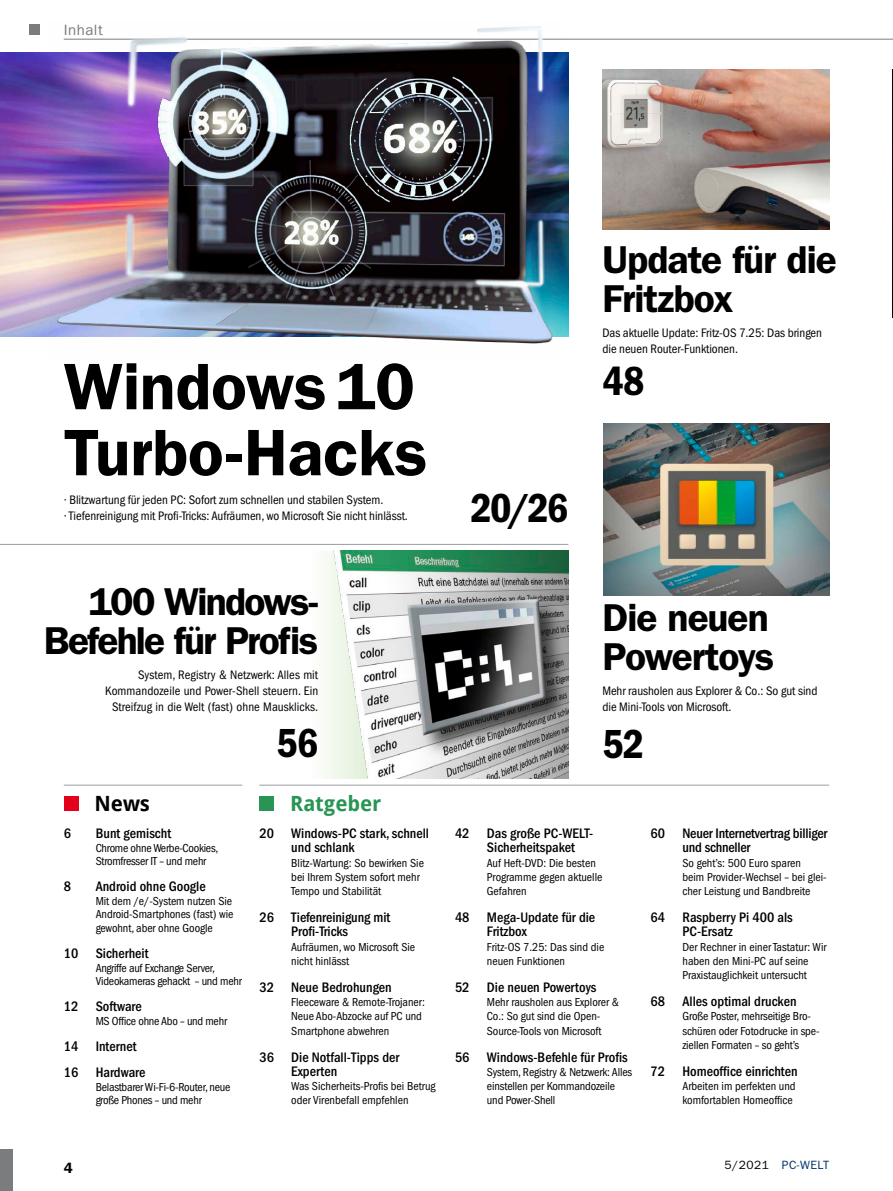
<style>
.page{position:relative;width:893px;height:1191px;background:#fff}
.page>*{position:absolute;margin:0;border:0;box-sizing:border-box;transform-origin:0 0}
.t1{font:600 66px/66px "ITC Franklin Gothic Std";letter-spacing:-.005em;color:#000}
.t2{font:42px "ITC Franklin Gothic Std Dm Cd";letter-spacing:-.03em;color:#000}
.t3{font:600 39px/39px "ITC Franklin Gothic Std";letter-spacing:-.035em;color:#000}
.t4{font:700 21px "Droid Sans Pro";letter-spacing:-.005em;color:#289555}
.t5{font:700 21px "Droid Sans Pro";color:#000}
.t6{font:15px "ITC Franklin Gothic Std";letter-spacing:.035em;color:#7a7c7e}
.t7{font:600 15px "ITC Franklin Gothic Std";color:#000}
.t8{font:500 condensed 14.25px/14.2px "ITC Franklin Gothic Std";color:#000}
.t9{font:condensed 12.75px/16.2px "ITC Franklin Gothic Std";letter-spacing:-.005em;color:#000}
.t10{font:condensed 12px/14.2px "ITC Franklin Gothic Std";letter-spacing:-.005em;color:#000}
.t11{font:12px "ITC Franklin Gothic Std";letter-spacing:.04em;color:#00336d}
.s1{color:#000}
</style>
<div class="page">
<div style="left:30px;top:24px;width:10px;height:11px;background:#7a7c7e"></div>
<div style="left:0;top:1148px;width:13px;height:43px;background:#7a7c7e"></div>
<hr style="left:64px;top:39px;width:829px;height:1px;background:#7a7c7e">
<img style="left:892px;top:69px;width:1px;height:248px">
<hr style="left:0;top:544px;width:568px;height:1px;background:#9c9d9f">
<hr style="left:64px;top:784px;width:178px;height:1px;background:#9c9d9f">
<div style="left:64px;top:796px;width:15px;height:15px;background:#e2001a"></div>
<hr style="left:259px;top:784px;width:570px;height:1px;background:#9c9d9f">
<div style="left:259px;top:796px;width:15px;height:15px;background:#289555"></div>
<img style="left:602px;top:69px;width:227px;height:160px">
<img style="left:603px;top:423px;width:226px;height:172px">
<img style="left:330px;top:550px;width:238px;height:228px">
<img style="left:0;top:53px;width:568px;height:284px">
<img style="left:50px;top:26px;width:511px;height:318px">
<p class="t6" style="left:64px;top:21px;width:41px">Inhalt</p>
<p class="t1" style="left:64px;top:354px;width:365px">Windows10<br>Turbo-Hacks</p>
<p class="t9" style="left:64px;top:492px;width:346px">· Blitzwartung für jeden PC: Sofort zum schnellen und stabilen System.<br>· Tiefenreinigung mit Profi-Tricks: Aufräumen, wo Microsoft Sie nicht hinlässt.</p>
<p class="t3" style="left:602px;top:240px;width:236px">Update für die<br>Fritzbox</p>
<p class="t9" style="left:602px;top:325px;width:221px">Das aktuelle Update: Fritz-OS 7.25: Das bringen die neuen Router-Funktionen.</p>
<p class="t2" style="left:602px;top:357px;width:44px">48</p>
<p class="t2" style="left:470px;top:484px;width:99px">20/26</p>
<p class="t3" style="left:44px;top:582px;width:276px;text-align:right">100 Windows-<br>Befehle für Profis</p>
<p class="t9" style="left:105px;top:667px;width:214px;text-align:right">System, Registry &amp; Netzwerk: Alles mit<br>Kommandozeile und Power-Shell steuern. Ein<br>Streifzug in die Welt (fast) ohne Mausklicks.</p>
<p class="t2" style="left:277px;top:719px;width:43px">56</p>
<p class="t5" style="left:95px;top:788px;width:57px">News</p>
<p class="t8" style="left:64px;top:826px;width:9px">6</p>
<p class="t8" style="left:96px;top:826px;width:77px">Bunt gemischt</p>
<p class="t10" style="left:96px;top:841px;width:124px;line-height:13.5px">Chrome ohne Werbe-Cookies,<br>Stromfresser IT – und mehr</p>
<p class="t8" style="left:64px;top:879px;width:9px">8</p>
<p class="t8" style="left:96px;top:879px;width:112px">Android ohne Google</p>
<p class="t10" style="left:96px;top:894px;width:139px;line-height:13.5px;text-align:justify">Mit dem /e/-System nutzen Sie Android-Smartphones (fast) wie gewohnt, aber ohne Google</p>
<p class="t8" style="left:64px;top:946px;width:86px">10 Sicherheit</p>
<p class="t10" style="left:96px;top:961px;width:148px;line-height:13.5px">Angriffe auf Exchange Server,<br>Videokameras gehackt – und mehr</p>
<p class="t8" style="left:64px;top:999px;width:80px">12 Software</p>
<p class="t10" style="left:96px;top:1014px;width:133px">MS Office ohne Abo – und mehr</p>
<p class="t8" style="left:64px;top:1033px;width:83px;line-height:26.2px">14 Internet<br>16 Hardware</p>
<p class="t10" style="left:96px;top:1080px;width:136px;line-height:13.5px">Belastbarer Wi-Fi-6-Router, neue große Phones – und mehr</p>
<p class="t4" style="left:290px;top:788px;width:93px">Ratgeber</p>
<p class="t8" style="left:291px;top:826px;width:139px;text-indent:-32px">20 Windows-PC stark, schnell und schlank</p>
<p class="t10" style="left:291px;top:855px;width:134px">Blitz-Wartung: So bewirken Sie bei Ihrem System sofort mehr<br>Tempo und Stabilität</p>
<p class="t8" style="left:291px;top:910px;width:101px;text-indent:-32px">26 Tiefenreinigung mit<br>Profi-Tricks</p>
<p class="t10" style="left:291px;top:939px;width:125px">Aufräumen, wo Microsoft Sie nicht hinlässt</p>
<p class="t8" style="left:259px;top:980px;width:134px">32 Neue Bedrohungen</p>
<p class="t10" style="left:291px;top:995px;width:135px">Fleeceware &amp; Remote-Trojaner:<br>Neue Abo-Abzocke auf PC und<br>Smartphone abwehren</p>
<p class="t8" style="left:291px;top:1050px;width:110px;text-indent:-32px">36 Die Notfall-Tipps der<br>Experten</p>
<p class="t10" style="left:291px;top:1079px;width:146px">Was Sicherheits-Profis bei Betrug oder Virenbefall empfehlen</p>
<p class="t3" style="left:602px;top:598px;width:173px">Die neuen<br>Powertoys</p>
<p class="t9" style="left:602px;top:682px;width:217px">Mehr rausholen aus Explorer &amp; Co.: So gut sind die Mini-Tools von Microsoft.</p>
<p class="t2" style="left:602px;top:719px;width:43px">52</p>
<p class="t8" style="left:487px;top:826px;width:108px;text-indent:-32px">42 Das große PC-WELT-<br>Sicherheitspaket</p>
<p class="t10" style="left:487px;top:855px;width:117px">Auf Heft-DVD: Die besten<br>Programme gegen aktuelle<br>Gefahren</p>
<p class="t8" style="left:487px;top:910px;width:110px;text-indent:-32px">48 Mega-Update für die<br>Fritzbox</p>
<p class="t10" style="left:487px;top:939px;width:119px">Fritz-OS 7.25: Das sind die neuen Funktionen</p>
<p class="t8" style="left:455px;top:980px;width:143px">52 Die neuen Powertoys</p>
<p class="t10" style="left:487px;top:995px;width:134px">Mehr rausholen aus Explorer &amp;<br>Co.: So gut sind die Open-<br>Source-Tools von Microsoft</p>
<p class="t8" style="left:455px;top:1050px;width:174px">56 Windows-Befehle für Profis</p>
<p class="t10" style="left:487px;top:1065px;width:147px">System, Registry &amp; Netzwerk: Alles einstellen per Kommandozeile und Power-Shell</p>
<p class="t8" style="left:682px;top:826px;width:146px;text-indent:-32px">60 Neuer Internetvertrag billiger und schneller</p>
<p class="t10" style="left:682px;top:855px;width:146px">So geht’s: 500 Euro sparen<br>beim Provider-Wechsel – bei glei&shy;cher Leistung und Bandbreite</p>
<p class="t8" style="left:682px;top:910px;width:112px;text-indent:-32px">64 Raspberry Pi 400 als<br>PC-Ersatz</p>
<p class="t10" style="left:682px;top:939px;width:146px">Der Rechner in einer Tastatur: Wir haben den Mini-PC auf seine<br>Praxistauglichkeit untersucht</p>
<p class="t8" style="left:651px;top:994px;width:147px">68 Alles optimal drucken</p>
<p class="t10" style="left:682px;top:1009px;width:138px">Große Poster, mehrseitige Bro&shy;schüren oder Fotodrucke in spe&shy;ziellen Formaten – so geht’s</p>
<p class="t8" style="left:651px;top:1064px;width:149px">72 Homeoffice einrichten</p>
<p class="t10" style="left:682px;top:1079px;width:115px">Arbeiten im perfekten und komfortablen Homeoffice</p>
<p class="t7" style="left:64px;top:1158px;width:10px">4</p>
<p class="t11" style="left:724px;top:1158px;width:106px"><span class="s1">5/2021</span> PC-WELT</p>
</div>
